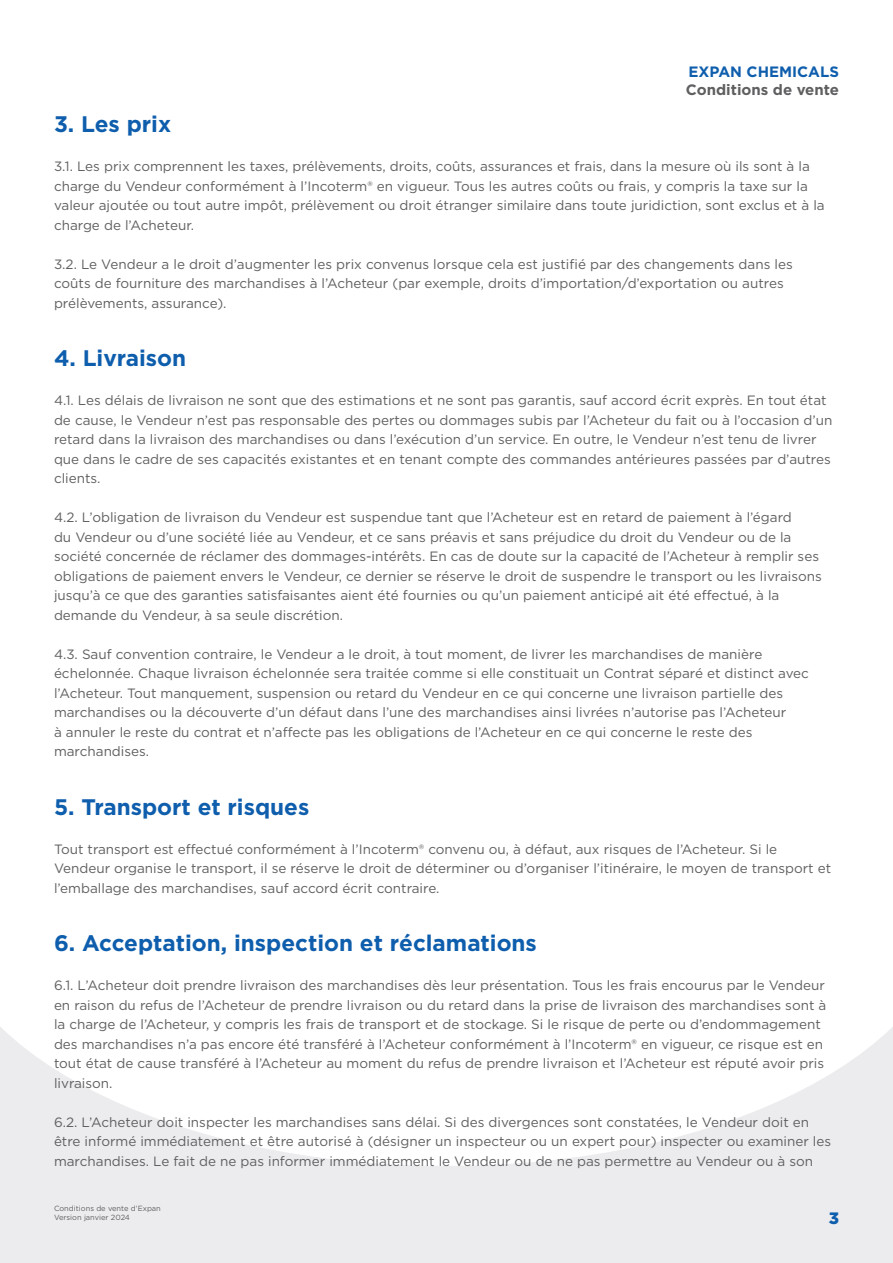
<style>
.page{position:relative;width:893px;height:1263px;background:#fff}
.page>*{position:absolute;margin:0;border:0;box-sizing:border-box;transform-origin:0 0}
.Body{font:700 22.5px "Gotham";color:#0e5ead}
.t1{font:900 16.5px "Gotham";color:#0e5ead}
.t2{font:700 15px "Gotham";color:#5f5f62}
.t3{font:700 15px "Gotham";color:#0e5ead}
.Body-2{font:13.5px/19.5px "Gotham";color:#5f5f62}
.t4{font:7.5px/9px "Gotham";color:#5f5f62}
</style>
<div class="page">
<div style="left:0;top:913px;width:893px;height:350px;background:#ececee"></div>
<svg style="left:0;top:913px;width:893px;height:253px;fill:#fff"></svg>
<p class="t3" style="left:688px;top:63px;width:152px">EXPAN CHEMICALS</p>
<p class="t2" style="left:686px;top:81px;width:155px">Conditions de vente</p>
<p class="Body" style="left:54px;top:111px;width:119px">3. Les prix</p>
<p class="Body-2" style="left:54px;top:156px;width:772px">3.1. Les prix comprennent les taxes, prélèvements, droits, coûts, assurances et frais, dans la mesure où ils sont à la charge du Vendeur conformément à l’Incoterm® en vigueur. Tous les autres coûts ou frais, y compris la taxe sur la valeur ajoutée ou tout autre impôt, prélèvement ou droit étranger similaire dans toute juridiction, sont exclus et à la charge de l’Acheteur.</p>
<p class="Body-2" style="left:54px;top:254px;width:740px">3.2. Le Vendeur a le droit d’augmenter les prix convenus lorsque cela est justifié par des changements dans les coûts de fourniture des marchandises à l’Acheteur (par exemple, droits d’importation/d’exportation ou autres prélèvements, assurance).</p>
<p class="Body" style="left:54px;top:345px;width:134px">4. Livraison</p>
<p class="Body-2" style="left:54px;top:390px;width:780px">4.1. Les délais de livraison ne sont que des estimations et ne sont pas garantis, sauf accord écrit exprès. En tout état de cause, le Vendeur n’est pas responsable des pertes ou dommages subis par l’Acheteur du fait ou à l’occasion d’un retard dans la livraison des marchandises ou dans l’exécution d’un service. En outre, le Vendeur n’est tenu de livrer que dans le cadre de ses capacités existantes et en tenant compte des commandes antérieures passées par d’autres clients.</p>
<p class="Body-2" style="left:54px;top:507px;width:769px">4.2. L’obligation de livraison du Vendeur est suspendue tant que l’Acheteur est en retard de paiement à l’égard<br>du Vendeur ou d’une société liée au Vendeur, et ce sans préavis et sans préjudice du droit du Vendeur ou de la société concernée de réclamer des dommages-intérêts. En cas de doute sur la capacité de l’Acheteur à remplir ses obligations de paiement envers le Vendeur, ce dernier se réserve le droit de suspendre le transport ou les livraisons jusqu’à ce que des garanties satisfaisantes aient été fournies ou qu’un paiement anticipé ait été effectué, à la demande du Vendeur, à sa seule discrétion.</p>
<p class="Body-2" style="left:54px;top:644px;width:756px">4.3. Sauf convention contraire, le Vendeur a le droit, à tout moment, de livrer les marchandises de manière échelonnée. Chaque livraison échelonnée sera traitée comme si elle constituait un Contrat séparé et distinct avec l’Acheteur. Tout manquement, suspension ou retard du Vendeur en ce qui concerne une livraison partielle des marchandises ou la découverte d’un défaut dans l’une des marchandises ainsi livrées n’autorise pas l’Acheteur<br>à annuler le reste du contrat et n’affecte pas les obligations de l’Acheteur en ce qui concerne le reste des marchandises.</p>
<p class="Body" style="left:54px;top:794px;width:257px">5. Transport et risques</p>
<p class="Body-2" style="left:54px;top:839px;width:779px">Tout transport est effectué conformément à l’Incoterm® convenu ou, à défaut, aux risques de l’Acheteur. Si le<br>Vendeur organise le transport, il se réserve le droit de déterminer ou d’organiser l’itinéraire, le moyen de transport et l’emballage des marchandises, sauf accord écrit contraire.</p>
<p class="Body" style="left:54px;top:930px;width:484px">6. Acceptation, inspection et réclamations</p>
<p class="Body-2" style="left:54px;top:975px;width:774px">6.1. L’Acheteur doit prendre livraison des marchandises dès leur présentation. Tous les frais encourus par le Vendeur en raison du refus de l’Acheteur de prendre livraison ou du retard dans la prise de livraison des marchandises sont à la charge de l’Acheteur, y compris les frais de transport et de stockage. Si le risque de perte ou d’endommagement des marchandises n’a pas encore été transféré à l’Acheteur conformément à l’Incoterm® en vigueur, ce risque est en tout état de cause transféré à l’Acheteur au moment du refus de prendre livraison et l’Acheteur est réputé avoir pris livraison.</p>
<p class="Body-2" style="left:54px;top:1112px;width:779px">6.2. L’Acheteur doit inspecter les marchandises sans délai. Si des divergences sont constatées, le Vendeur doit en être informé immédiatement et être autorisé à (désigner un inspecteur ou un expert pour) inspecter ou examiner les marchandises. Le fait de ne pas informer immédiatement le Vendeur ou de ne pas permettre au Vendeur ou à son</p>
<p class="t4" style="left:54px;top:1204px;width:108px">Conditions de vente d’Expan<br>Version janvier 2024</p>
<p class="t1" style="left:829px;top:1207px;width:12px">3</p>
</div>
